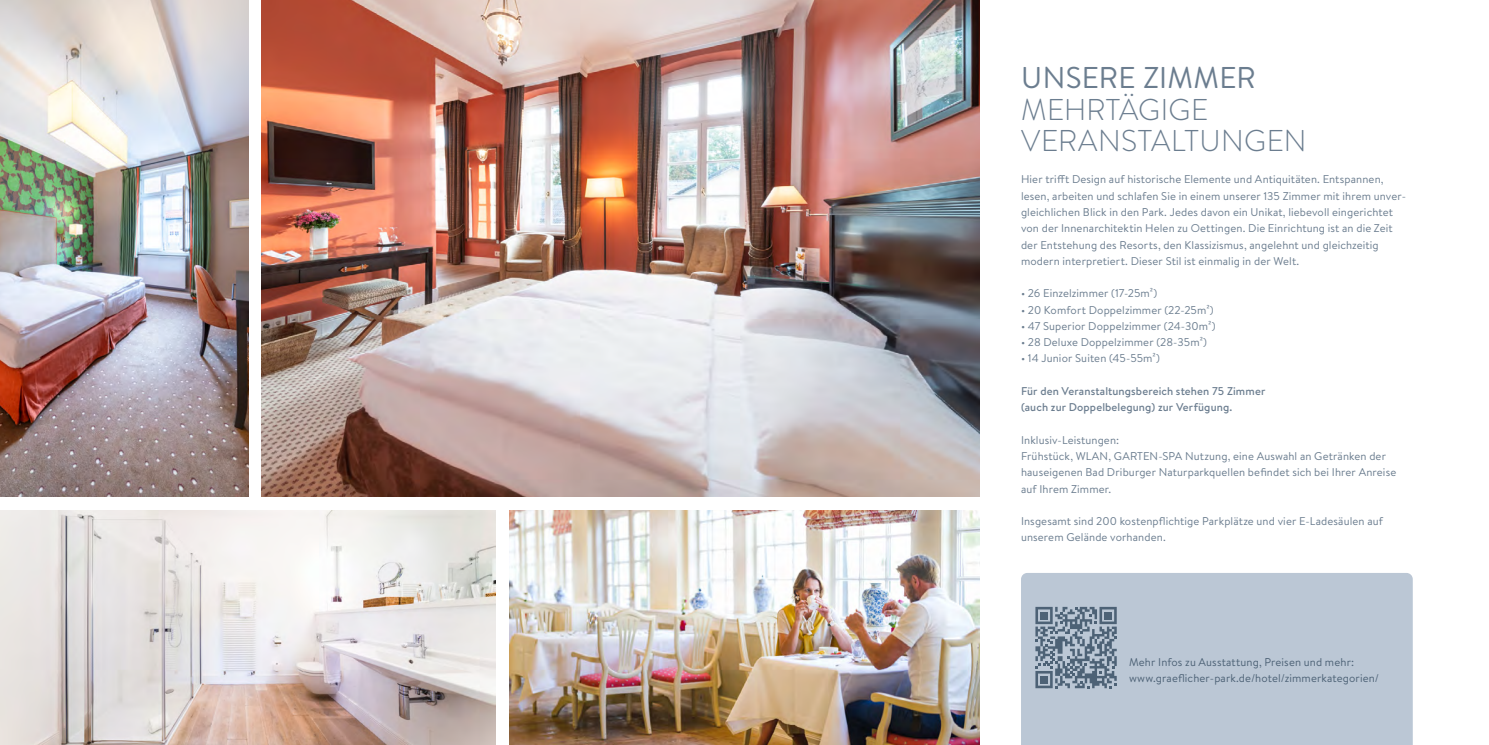
<style>
.page{position:relative;width:1489px;height:745px;background:#fff}
.page>*{position:absolute;margin:0;border:0;box-sizing:border-box;transform-origin:0 0}
.t1{font:300 30px/31.2px "Brandon Text";letter-spacing:.01em;color:#6b7d8f}
.t2{font:11.25px/16.2px "Brandon Text";letter-spacing:.01em;color:#6b7d8f}
.t3{font:11.25px/16.2px "Brandon Text";letter-spacing:.01em;color:#4d6276}
.t4{font:500 11.25px/16.2px "Brandon Text";letter-spacing:.01em;color:#6b7d8f}
.s1{font-weight:400}
</style>
<div class="page">
<img style="left:509px;top:510px;width:470px;height:234px">
<img style="left:0;top:510px;width:495px;height:234px">
<img style="left:261px;top:0;width:718px;height:496px">
<div style="left:1021px;top:573px;width:391px;height:171px;background:#bbc7d5"></div>
<img style="left:0;top:0;width:248px;height:496px">
<svg style="left:1035px;top:606px;width:81px;height:81px;background:#8293a4"></svg>
<div style="left:1040px;top:611px;width:7px;height:7px;background:#4d6276"></div>
<div style="left:1104px;top:611px;width:7px;height:7px;background:#4d6276"></div>
<div style="left:1040px;top:675px;width:7px;height:7px;background:#4d6276"></div>
<p class="t1" style="left:1021px;top:61px;width:287px"><span class="s1">UNSERE ZIMMER<br></span>MEHRTÄGIGE<br>VERANSTALTUNGEN</p>
<p class="t2" style="left:1020px;top:171px;width:386px">Hier trifft Design auf historische Elemente und Antiquitäten. Entspannen, lesen, arbeiten und schlafen Sie in einem unserer 135 Zimmer mit ihrem unver&shy;gleichlichen Blick in den Park. Jedes davon ein Unikat, liebevoll eingerichtet von der Innenarchitektin Helen zu Oettingen. Die Einrichtung ist an die Zeit der Entstehung des Resorts, den Klassizismus, angelehnt und gleichzeitig modern interpretiert. Dieser Stil ist einmalig in der Welt.</p>
<p class="t2" style="left:1020px;top:285px;width:138px">• 26 Einzelzimmer (17-25m²)</p>
<p class="t2" style="left:1020px;top:301px;width:194px">• 20 Komfort Doppelzimmer (22-25m²)</p>
<p class="t2" style="left:1020px;top:317px;width:196px">• 47 Superior Doppelzimmer (24-30m²)</p>
<p class="t2" style="left:1020px;top:333px;width:188px">• 28 Deluxe Doppelzimmer (28-35m²)</p>
<p class="t2" style="left:1020px;top:350px;width:140px">• 14 Junior Suiten (45-55m²)</p>
<p class="t4" style="left:1020px;top:382px;width:246px">Für den Veranstaltungsbereich stehen 75 Zimmer (auch zur Doppelbelegung) zur Verfügung.</p>
<p class="t2" style="left:1020px;top:431px;width:99px">Inklusiv-Leistungen:</p>
<p class="t2" style="left:1020px;top:447px;width:377px">Frühstück, WLAN, GARTEN-SPA Nutzung, eine Auswahl an Getränken der hauseigenen Bad Driburger Naturparkquellen befindet sich bei Ihrer Anreise auf Ihrem Zimmer.</p>
<p class="t2" style="left:1020px;top:512px;width:363px">Insgesamt sind 200 kostenpflichtige Parkplätze und vier E-Ladesäulen auf unserem Gelände vorhanden.</p>
<p class="t3" style="left:1128px;top:653px;width:251px">Mehr Infos zu Ausstattung, Preisen und mehr: www.graeflicher-park.de/hotel/zimmerkategorien/</p>
</div>
